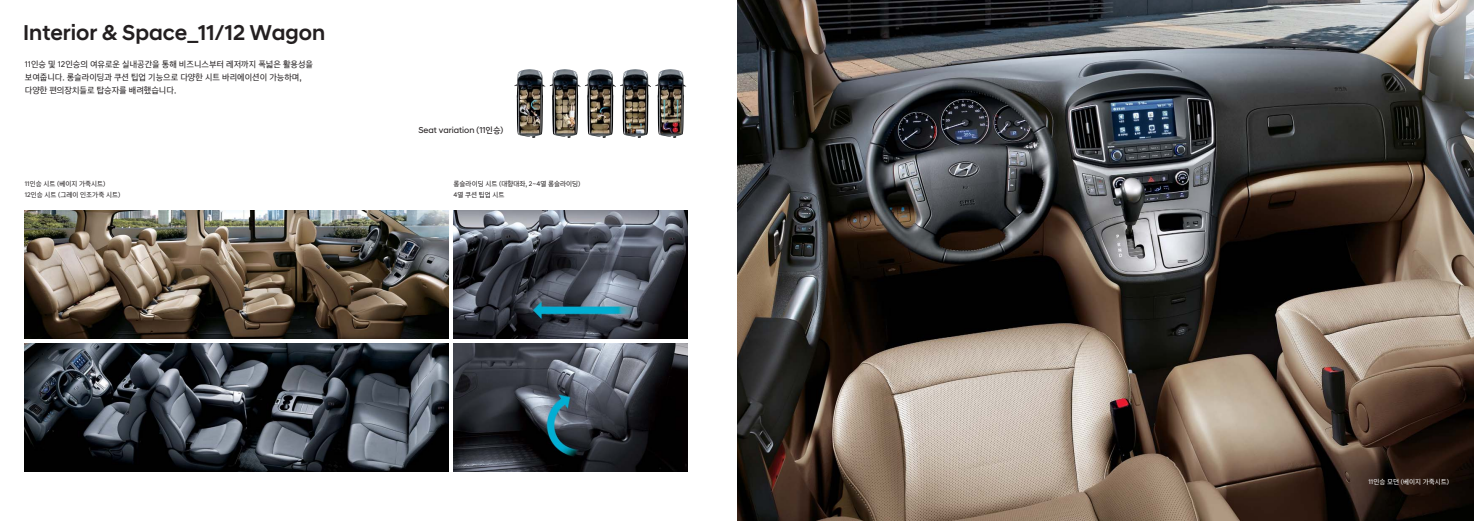
<style>
.page{position:relative;width:1474px;height:521px;background:#fff}
.page>*{position:absolute;margin:0;border:0;box-sizing:border-box;transform-origin:0 0}
.t1{font:21.88px "Hyundai Sans Head KROTF Medium KS Cpc EUC H";color:#231f20}
.t2{font:8.75px/13.1px "Hyundai Sans Text KROTF Regular KS Cpc EUC H";color:#231f20}
.t3{font:8.75px "Hyundai Sans Head KROTF Regular KS Cpc EUC H";color:#231f20}
.t4{font:7px/11.4px "Hyundai Sans Text KROTF Regular KS Cpc EUC H";color:#231f20}
.t5{font:7px "Hyundai Sans Text KROTF Regular KS Cpc EUC H";color:#fff}
</style>
<div class="page">
<img style="left:737px;top:0;width:736px;height:521px">
<img style="left:453px;top:211px;width:234px;height:128px">
<img style="left:453px;top:344px;width:234px;height:127px">
<img style="left:25px;top:211px;width:423px;height:128px">
<img style="left:25px;top:344px;width:423px;height:127px">
<img style="left:549px;top:69px;width:31px;height:69px">
<img style="left:585px;top:69px;width:30px;height:69px">
<img style="left:620px;top:69px;width:31px;height:69px">
<img style="left:655px;top:69px;width:31px;height:69px">
<img style="left:514px;top:69px;width:31px;height:69px">
<h1 class="t1" style="left:23px;top:24px;width:304px">Interior &amp; Space_11/12 Wagon</h1>
<p class="t2" style="left:25px;top:58px;width:290px">11인승 및 12인승의 여유로운 실내공간을 통해 비즈니스부터 레저까지 폭넓은 활용성을 보여줍니다. 롱슬라이딩과 쿠션 팁업 기능으로 다양한 시트 바리에이션이 가능하며, 다양한 편의장치들로 탑승자를 배려했습니다.</p>
<p class="t3" style="left:418px;top:127px;width:87px">Seat variation (11인승)</p>
<p class="t4" style="left:25px;top:178px;width:97px">11인승 시트 (베이지 가죽시트)<br>12인승 시트 (그레이 인조가죽 시트)</p>
<p class="t4" style="left:453px;top:178px;width:128px">롱슬라이딩 시트 (대향대좌, 2~4열 롱슬라이딩)<br>4열 쿠션 팁업 시트</p>
<p class="t5" style="left:1368px;top:479px;width:82px">11인승 모던 (베이지 가죽시트)</p>
</div>
